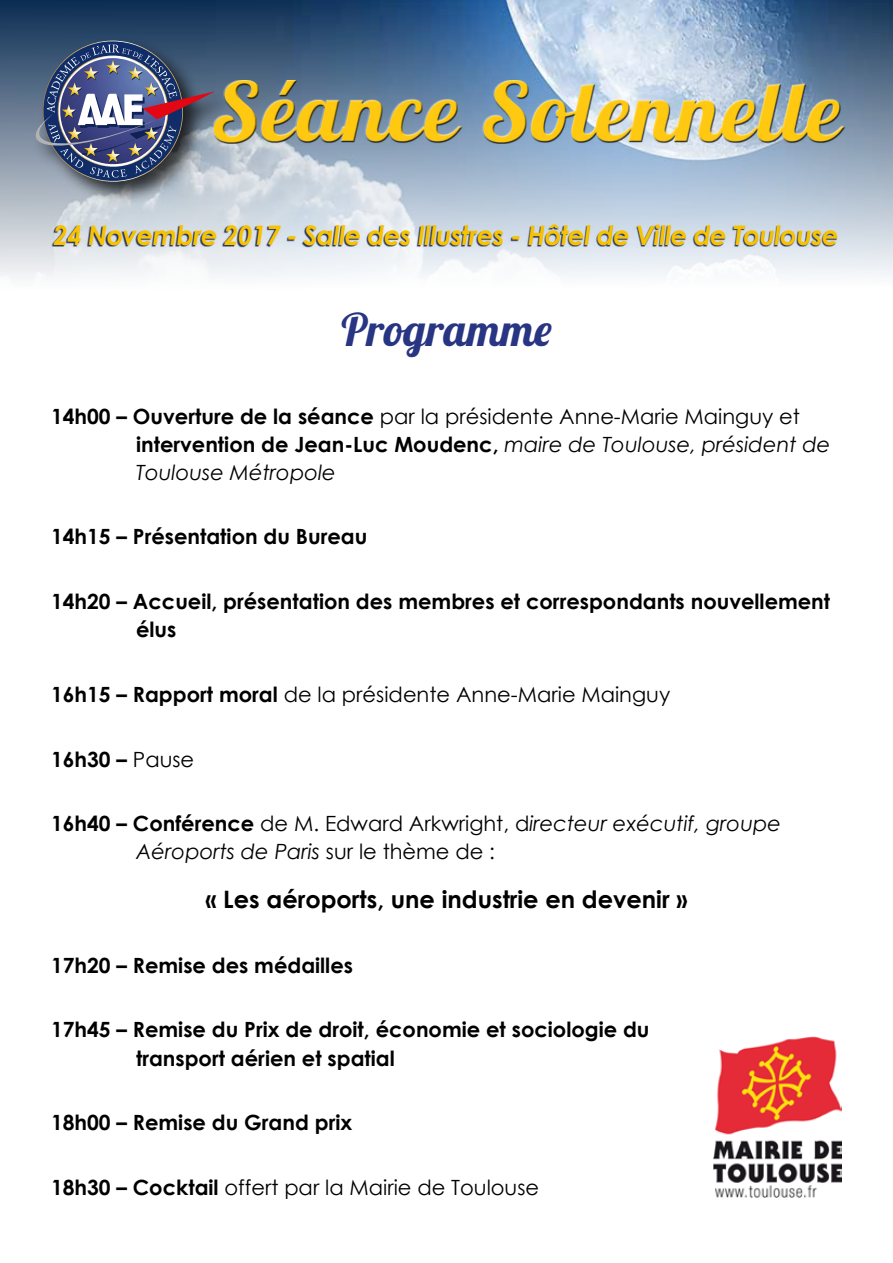
<style>
.page{position:relative;width:893px;height:1263px;background:#fff}
.page>*{position:absolute;margin:0;border:0;box-sizing:border-box;transform-origin:0 0}
.t1{font:81.6px "Lobster 1.4";letter-spacing:.02em;color:#fec910;scale:1.06 1}
.t2{font:45px "Lobster 1.4";letter-spacing:.015em;color:#283583}
.t3{font:italic 700 27px "Century Gothic";letter-spacing:-.02em;color:#f7c300;scale:.96 1}
.t4{font:700 24px "Century Gothic";color:#000}
.t5{font:700 21px/28px "Century Gothic";color:#000}
.t6{font:21px "Century Gothic";color:#000}
.t7{font:italic 21px/28px "Century Gothic";color:#000}
.s1{font-weight:400}
.s2{font-weight:400;font-style:italic}
.s3{font-weight:700}
.s4{font-weight:700;font-style:normal}
.s5{font-style:normal}
</style>
<div class="page">
<svg style="left:0;top:0;width:893px;height:279px"></svg>
<div style="left:32px;top:37px;width:204px;height:169px;background:#000;opacity:.75"></div>
<img style="left:33px;top:35px;width:182px;height:155px">
<img style="left:713px;top:1036px;width:129px;height:161px">
<svg style="left:52px;top:225px;width:785px;height:22px"></svg>
<div style="left:213px;top:80px;width:632px;height:64px;background:#000;opacity:.75"></div>
<h1 class="t1" style="left:211px;top:60px;width:595px">Séance Solennelle</h1>
<p class="t3" style="left:53px;top:214px;width:820px">24 Novembre 2017 - Salle des Illustres - Hôtel de Ville de Toulouse</p>
<h2 class="t2" style="left:341px;top:301px;width:212px">Programme</h2>
<p class="t5" style="left:136px;top:401px;width:696px;text-indent:-85px">14h00 – Ouverture de la séance <span class="s1">par la présidente Anne-Marie Mainguy et </span>intervention de Jean-Luc Moudenc, <span class="s2">maire de Toulouse, président de<br>Toulouse Métropole</span></p>
<p class="t5" style="left:51px;top:522px;width:318px">14h15 – Présentation du Bureau</p>
<p class="t5" style="left:136px;top:586px;width:696px;text-indent:-85px">14h20 – Accueil, présentation des membres et correspondants nouvellement élus</p>
<p class="t6" style="left:51px;top:680px;width:621px"><span class="s3">16h15 – Rapport moral</span> de la présidente Anne-Marie Mainguy</p>
<p class="t5" style="left:51px;top:744px;width:145px">16h30 – <span class="s1">Pause</span></p>
<p class="t7" style="left:136px;top:809px;width:646px;text-indent:-85px"><span class="s4">16h40 – Conférence</span> <span class="s5">de M. Edward Arkwright, d</span>irecteur exécutif, groupe<br>Aéroports de Paris <span class="s5">sur le thème de :</span></p>
<p class="t4" style="left:206px;top:881px;width:483px">« Les aéroports, une industrie en devenir »</p>
<p class="t5" style="left:51px;top:950px;width:303px">17h20 – Remise des médailles</p>
<p class="t5" style="left:136px;top:1015px;width:515px;text-indent:-85px">17h45 – Remise du Prix de droit, économie et sociologie du transport aérien et spatial</p>
<p class="t5" style="left:51px;top:1108px;width:303px">18h00 – Remise du Grand prix</p>
<p class="t6" style="left:51px;top:1173px;width:490px"><span class="s3">18h30 – Cocktail</span> offert par la Mairie de Toulouse</p>
</div>
